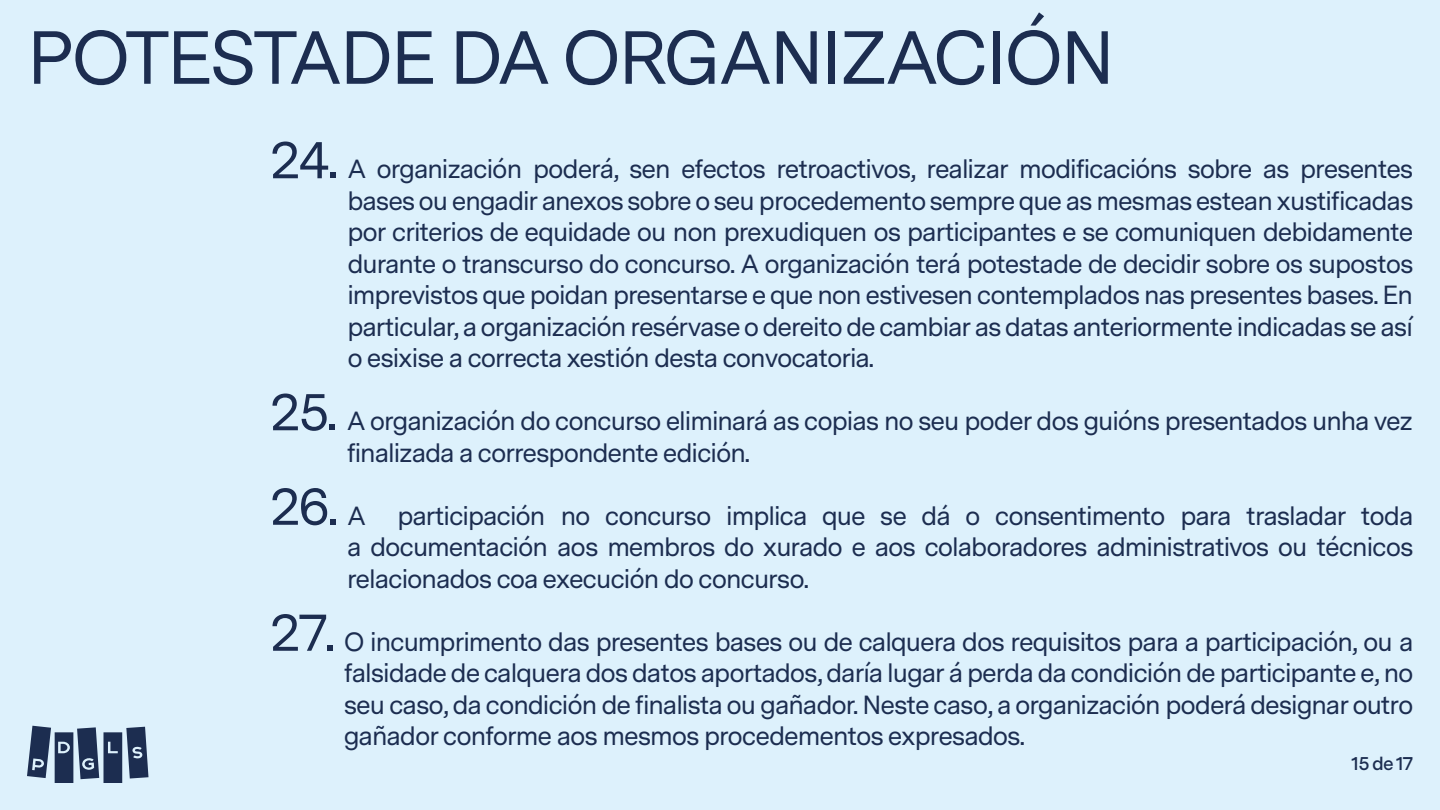
<style>
.page{position:relative;width:1440px;height:810px;background:#ddf1fc}
.page>*{position:absolute;margin:0;border:0;box-sizing:border-box;transform-origin:0 0}
.t1{font:75px "Messina Sans";letter-spacing:-.04em;color:#1c2d50}
.t2{font:26.25px/31.5px "Messina Sans";letter-spacing:-.04em;color:#1c2d50;text-align:justify}
.t3{font:600 18.75px "Messina Sans";color:#1c2d50}
.s1{font-size:52.5px}
</style>
<div class="page">
<svg style="left:27px;top:726px;width:121px;height:57px"></svg>
<h1 class="t1" style="left:27px;top:1px;width:1089px">POTESTADE DA ORGANIZACIÓN</h1>
<p class="t2" style="left:347px;top:153px;width:1068px;text-indent:-78px"><span class="s1">24.</span> A organización poderá, sen efectos retroactivos, realizar modificacións sobre as presentes bases ou engadir anexos sobre o seu procedemento sempre que as mesmas estean xustificadas por criterios de equidade ou non prexudiquen os participantes e se comuniquen debidamente durante o transcurso do concurso. A organización terá potestade de decidir sobre os supostos imprevistos que poidan presentarse e que non estivesen contemplados nas presentes bases. En particular, a organización resérvase o dereito de cambiar as datas anteriormente indicadas se así o esixise a correcta xestión desta convocatoria.</p>
<p class="t2" style="left:347px;top:405px;width:1068px;text-indent:-77px"><span class="s1">25.</span> A organización do concurso eliminará as copias no seu poder dos guións presentados unha vez finalizada a correspondente edición.</p>
<p class="t2" style="left:347px;top:499px;width:1068px;text-indent:-77px"><span class="s1">26.</span> A participación no concurso implica que se dá o consentimento para trasladar toda a documentación aos membros do xurado e aos colaboradores administrativos ou técnicos relacionados coa execución do concurso.</p>
<p class="t2" style="left:344px;top:625px;width:1071px;text-indent:-74px"><span class="s1">27.</span> O incumprimento das presentes bases ou de calquera dos requisitos para a participación, ou a falsidade de calquera dos datos aportados, daría lugar á perda da condición de participante e, no seu caso, da condición de finalista ou gañador. Neste caso, a organización poderá designar outro gañador conforme aos mesmos procedementos expresados.</p>
<p class="t3" style="left:1351px;top:750px;width:64px">15 de 17</p>
</div>
